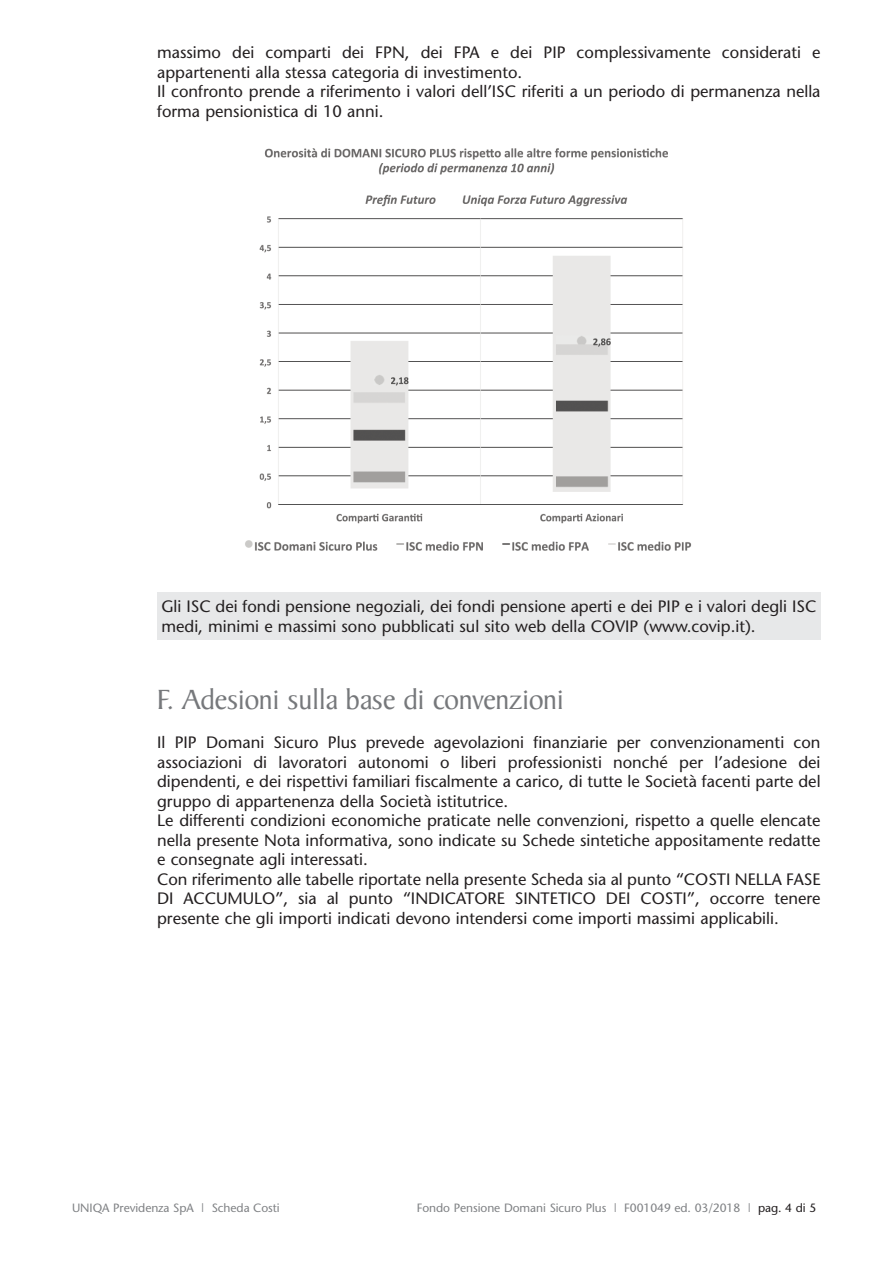
<style>
.page{position:relative;width:893px;height:1263px;background:#fff}
.page>*{position:absolute;margin:0;border:0;box-sizing:border-box;transform-origin:0 0}
.t1{font:30px "Baker Signet";letter-spacing:-.01em;color:#76787b}
.t2{font:16.5px/19.5px "Stone Sans";color:#231f20}
.t3{font:12px "Stone Sans";letter-spacing:-.005em;color:#808285}
.s1{color:#231f20}
</style>
<div class="page">
<img style="left:245px;top:148px;width:447px;height:403px">
<div style="left:157px;top:592px;width:663px;height:48px;background:#e7e8e9"></div>
<p class="t2" style="left:157px;top:45px;width:665px">massimo dei comparti dei FPN, dei FPA e dei PIP complessivamente considerati e appartenenti alla stessa categoria di investimento.<br>Il confronto prende a riferimento i valori dell’ISC riferiti a un periodo di permanenza nella forma pensionistica di 10 anni.</p>
<p class="t2" style="left:161px;top:599px;width:656px">Gli ISC dei fondi pensione negoziali, dei fondi pensione aperti e dei PIP e i valori degli ISC medi, minimi e massimi sono pubblicati sul sito web della COVIP (www.covip.it).</p>
<h1 class="t1" style="left:157px;top:688px;width:408px">F. Adesioni sulla base di convenzioni</h1>
<p class="t2" style="left:157px;top:735px;width:665px">Il PIP Domani Sicuro Plus prevede agevolazioni finanziarie per convenzionamenti con associazioni di lavoratori autonomi o liberi professionisti nonché per l’adesione dei dipendenti, e dei rispettivi familiari fiscalmente a carico, di tutte le Società facenti parte del gruppo di appartenenza della Società istitutrice.<br>Le differenti condizioni economiche praticate nelle convenzioni, rispetto a quelle elencate nella presente Nota informativa, sono indicate su Schede sintetiche appositamente redatte e consegnate agli interessati.<br>Con riferimento alle tabelle riportate nella presente Scheda sia al punto “COSTI NELLA FASE DI ACCUMULO”, sia al punto “INDICATORE SINTETICO DEI COSTI”, occorre tenere presente che gli importi indicati devono intendersi come importi massimi applicabili.</p>
<p class="t3" style="left:72px;top:1203px;width:209px">UNIQA Previdenza SpA | Scheda Costi</p>
<p class="t3" style="left:417px;top:1203px;width:401px">Fondo Pensione Domani Sicuro Plus | F001049 ed. 03/2018 | <span class="s1">pag. 4 di 5</span></p>
</div>
